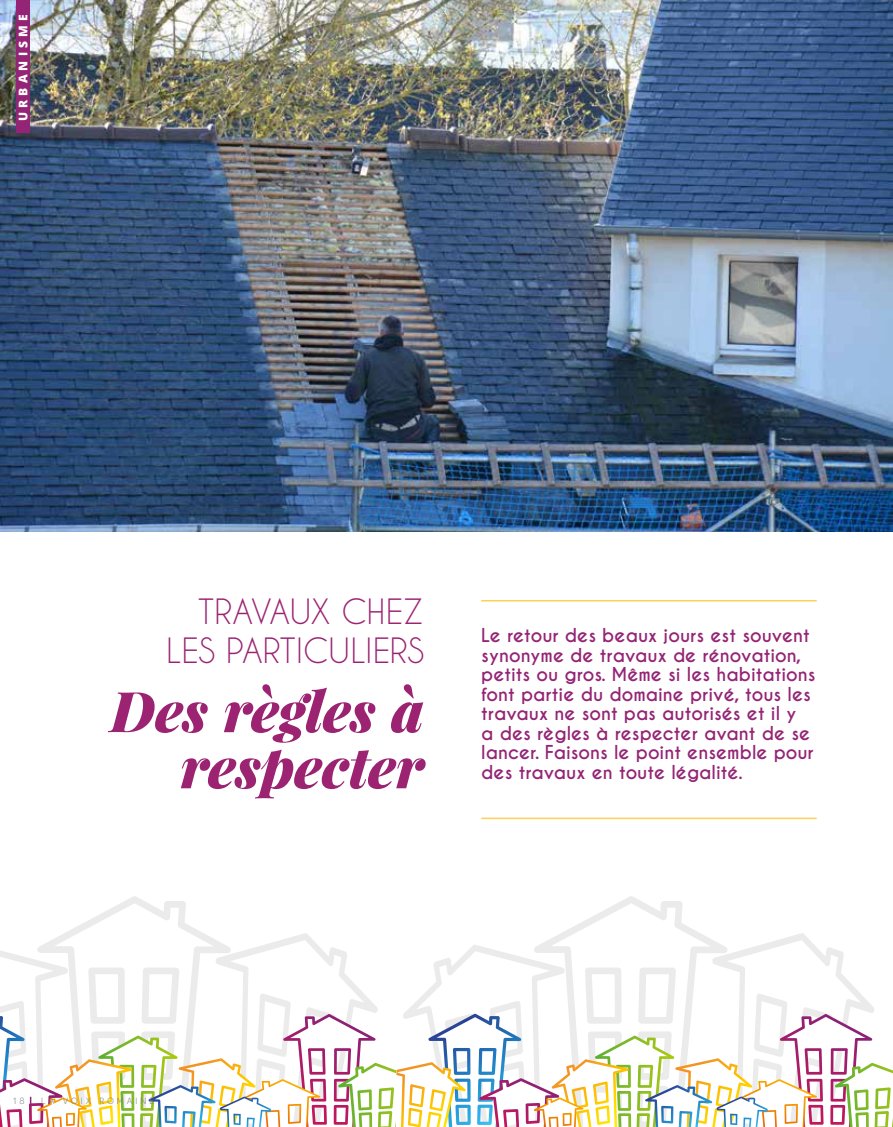
<style>
.page{position:relative;width:893px;height:1127px;background:#fff}
.page>*{position:absolute;margin:0;border:0;box-sizing:border-box;transform-origin:0 0}
.t1{font:italic 900 56.1px/56.1px "Playfair Display";letter-spacing:-.005em;color:#9b2372;text-align:right}
.t2{font:32.7px/39.3px "Caviar Dreams";letter-spacing:-.005em;color:#9b2372;text-align:right}
.t3{font:700 18px/19.5px "Caviar Dreams";color:#942475}
.t4{font:800 12px "Open Sans";letter-spacing:.35em;color:#fff}
.t5{font:9px "Novecentosans";letter-spacing:.35em;color:#808285}
</style>
<div class="page">
<img style="left:0;top:0;width:893px;height:531px">
<svg style="left:66px;top:896px;width:136px;height:37px"></svg>
<svg style="left:562px;top:896px;width:137px;height:37px"></svg>
<svg style="left:0;top:933px;width:893px;height:194px"></svg>
<div style="left:16px;top:0;width:14px;height:133px;background:#942475"></div>
<hr style="left:481px;top:817px;width:336px;height:2px;background:#ffcf56">
<hr style="left:481px;top:600px;width:336px;height:1px;background:#ffcf56">
<p class="t4" style="left:14px;top:121px;width:108px;rotate:-90deg">URBANISME</p>
<h2 class="t2" style="left:167px;top:591px;width:259px">TRAVAUX CHEZ<br>LES PARTICULIERS</h2>
<h1 class="t1" style="left:110px;top:681px;width:315px">Des règles à respecter</h1>
<p class="t3" style="left:481px;top:626px;width:336px">Le retour des beaux jours est souvent synonyme de travaux de rénovation, petits ou gros. Même si les habitations font partie du domaine privé, tous les travaux ne sont pas autorisés et il y<br>a des règles à respecter avant de se lancer. Faisons le point ensemble pour des travaux en toute légalité.</p>
<p class="t5" style="left:13px;top:1096px;width:13px">1 8</p>
<p class="t5" style="left:41px;top:1096px;width:115px">LA VOIX ROMAINE</p>
</div>
